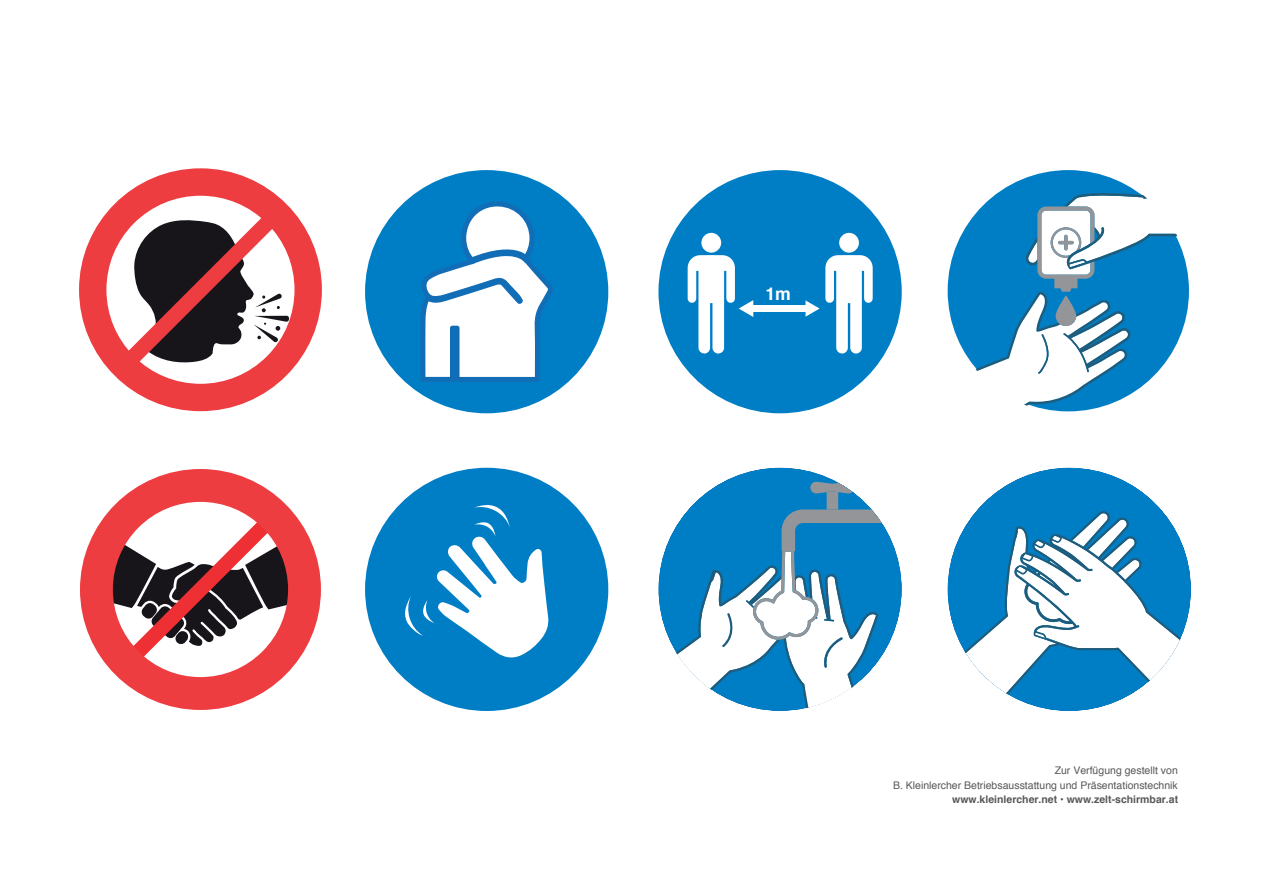
<style>
.page{position:relative;width:1263px;height:893px;background:#fff}
.page>*{position:absolute;margin:0;border:0;box-sizing:border-box;transform-origin:0 0}
.t1{font:700 17.7px "Helvetica";color:#fff}
.t2{font:10.5px/14.2px "Helvetica";color:#57585a;text-align:right}
.t3{font:700 10.5px "Helvetica";color:#57585a}
</style>
<div class="page">
<svg style="left:79px;top:168px;width:243px;height:244px"></svg>
<div style="left:365px;top:170px;width:243px;height:243px;background:#007ec5;border-radius:50%"></div>
<svg style="left:420px;top:202px;width:133px;height:180px"></svg>
<svg style="left:947px;top:468px;width:244px;height:243px"></svg>
<svg style="left:965px;top:511px;width:219px;height:187px"></svg>
<div style="left:947px;top:170px;width:242px;height:242px;background:#007ec5;border-radius:50%"></div>
<svg style="left:947px;top:189px;width:242px;height:223px"></svg>
<div style="left:658px;top:170px;width:244px;height:244px;background:#007ec5;border-radius:50%"></div>
<div style="left:701px;top:233px;width:20px;height:20px;background:#fff;border-radius:50%"></div>
<div style="left:839px;top:233px;width:20px;height:20px;background:#fff;border-radius:50%"></div>
<div style="left:751px;top:306px;width:57px;height:6px;background:#fff"></div>
<svg style="left:688px;top:255px;width:65px;height:99px"></svg>
<svg style="left:805px;top:255px;width:68px;height:99px"></svg>
<svg style="left:80px;top:469px;width:241px;height:241px"></svg>
<div style="left:365px;top:468px;width:243px;height:243px;background:#007ec5;border-radius:50%"></div>
<svg style="left:405px;top:505px;width:144px;height:153px"></svg>
<svg style="left:658px;top:468px;width:244px;height:153px"></svg>
<svg style="left:663px;top:481px;width:238px;height:230px"></svg>
<h1 class="t1" style="left:765px;top:280px;width:27px">1m</h1>
<p class="t2" style="left:893px;top:764px;width:286px">Zur Verfügung gestellt von<br>B. Kleinlercher Betriebsausstattung und Präsentationstechnik</p>
<p class="t3" style="left:952px;top:791px;width:228px">www.kleinlercher.net • www.zelt-schirmbar.at</p>
</div>
